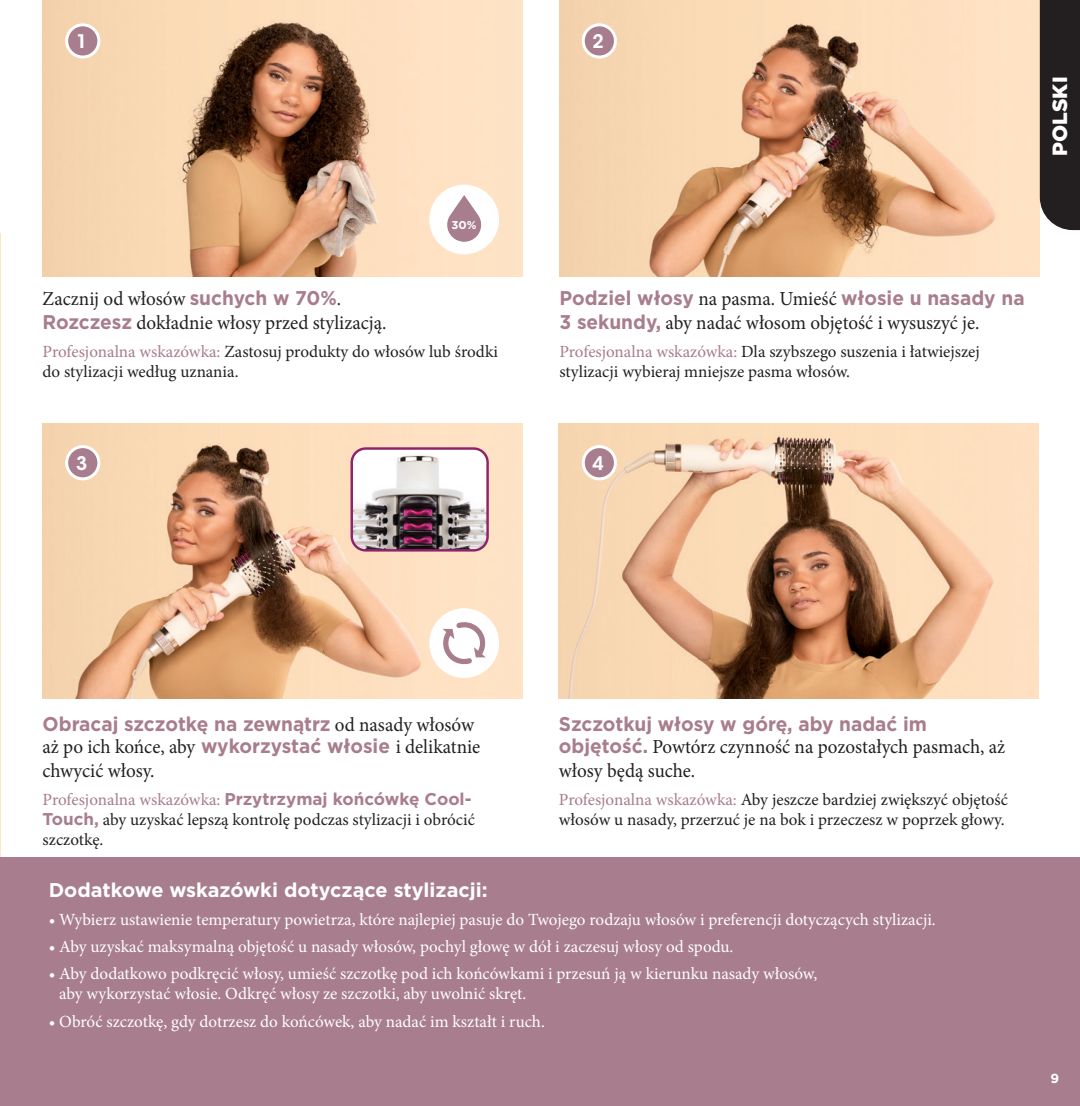
<style>
.page{position:relative;width:1080px;height:1106px;background:#fff}
.page>*{position:absolute;margin:0;border:0;box-sizing:border-box;transform-origin:0 0}
.t1{font:900 20.7px "Gotham";color:#fff}
.t2{font:19.8px/23.4px "Minion Pro";color:#231f20;scale:.96 1}
.t3{font:700 19.8px "Gotham";color:#fff}
.Ingredients_-_list{font:600 18.6px "ITC Avant Garde Std";color:#fff}
.t4{font:17.1px/19.8px "Minion Pro";color:#fff}
.t5{font:17.1px/20.1px "Minion Pro";color:#231f20}
.page_number_-_right{font:700 13.2px "Gotham";color:#fff}
.t6{font:700 11.4px "Gotham";color:#fff}
.s1{font-family:"Gotham";font-weight:700;color:#a87d8d}
.s2{color:#a87d8d}
</style>
<div class="page">
<img style="left:0;top:233px;width:1px;height:624px">
<div style="left:0;top:857px;width:1080px;height:249px;background:#a87d8d"></div>
<img style="left:559px;top:423px;width:480px;height:276px">
<img style="left:43px;top:423px;width:480px;height:276px">
<img style="left:559px;top:0;width:481px;height:276px">
<img style="left:43px;top:0;width:480px;height:277px">
<div style="left:1040px;top:0;width:40px;height:230px;background:#231f20"></div>
<div style="left:431px;top:609px;width:67px;height:67px;background:#fff;border-radius:50%"></div>
<div style="left:429px;top:608px;width:70px;height:70px;border:3px solid #fff;border-radius:50%"></div>
<svg style="left:443px;top:622px;width:43px;height:43px"></svg>
<div style="left:431px;top:186px;width:67px;height:67px;background:#fff;border-radius:50%"></div>
<div style="left:429px;top:185px;width:70px;height:69px;border:3px solid #fff;border-radius:50%"></div>
<svg style="left:447px;top:195px;width:35px;height:47px"></svg>
<div style="left:67px;top:446px;width:32px;height:33px;background:#a87d8d;border-radius:50%"></div>
<div style="left:65px;top:445px;width:35px;height:35px;border:3px solid #fff;border-radius:50%"></div>
<div style="left:583px;top:446px;width:32px;height:33px;background:#a87d8d;border-radius:50%"></div>
<div style="left:582px;top:445px;width:35px;height:35px;border:3px solid #fff;border-radius:50%"></div>
<div style="left:67px;top:25px;width:32px;height:32px;background:#a87d8d;border-radius:50%"></div>
<div style="left:65px;top:23px;width:35px;height:36px;border:3px solid #fff;border-radius:50%"></div>
<div style="left:583px;top:25px;width:32px;height:32px;background:#a87d8d;border-radius:50%"></div>
<div style="left:582px;top:23px;width:35px;height:36px;border:3px solid #fff;border-radius:50%"></div>
<img style="left:352px;top:448px;width:136px;height:102px">
<div style="left:351px;top:447px;width:138px;height:104px;border:2px solid #8e236c;border-radius:14px"></div>
<p class="Ingredients_-_list" style="left:76px;top:29px;width:13px">1</p>
<p class="Ingredients_-_list" style="left:593px;top:29px;width:13px">2</p>
<p class="t6" style="left:452px;top:217px;width:27px">30%</p>
<p class="t2" style="left:43px;top:287px;width:360px">Zacznij od włosów <span class="s1">suchych w 70%</span>.<br><span class="s1">Rozczesz</span> dokładnie włosy przed stylizacją.</p>
<p class="t5" style="left:43px;top:341px;width:457px"><span class="s2">Profesjonalna wskazówka:</span> Zastosuj produkty do włosów lub środki do stylizacji według uznania.</p>
<p class="t2" style="left:559px;top:287px;width:486px"><span class="s1">Podziel włosy</span> na pasma. Umieść <span class="s1">włosie u nasady na<br>3 sekundy,</span> aby nadać włosom objętość i wysuszyć je.</p>
<p class="t5" style="left:559px;top:341px;width:422px"><span class="s2">Profesjonalna wskazówka:</span> Dla szybszego suszenia i łatwiejszej stylizacji wybieraj mniejsze pasma włosów.</p>
<p class="t1" style="left:1045px;top:156px;width:80px;rotate:-90deg">POLSKI</p>
<p class="Ingredients_-_list" style="left:76px;top:451px;width:13px">3</p>
<p class="Ingredients_-_list" style="left:593px;top:451px;width:13px">4</p>
<p class="t2" style="left:43px;top:712px;width:458px"><span class="s1">Obracaj szczotkę na zewnątrz</span> od nasady włosów aż po ich końce, aby <span class="s1">wykorzystać włosie</span> i delikatnie chwycić włosy.</p>
<p class="t5" style="left:43px;top:789px;width:434px"><span class="s2">Profesjonalna wskazówka:</span> <span class="s1">Przytrzymaj końcówkę Cool-<br>Touch,</span> aby uzyskać lepszą kontrolę podczas stylizacji i obrócić szczotkę.</p>
<p class="t2" style="left:559px;top:712px;width:466px"><span class="s1">Szczotkuj włosy w górę, aby nadać im objętość.</span> Powtórz czynność na pozostałych pasmach, aż włosy będą suche.</p>
<p class="t5" style="left:559px;top:789px;width:451px"><span class="s2">Profesjonalna wskazówka:</span> Aby jeszcze bardziej zwiększyć objętość włosów u nasady, przerzuć je na bok i przeczesz w poprzek głowy.</p>
<p class="t3" style="left:49px;top:877px;width:441px">Dodatkowe wskazówki dotyczące stylizacji:</p>
<p class="t4" style="left:49px;top:909px;width:889px">• Wybierz ustawienie temperatury powietrza, które najlepiej pasuje do Twojego rodzaju włosów i preferencji dotyczących stylizacji.</p>
<p class="t4" style="left:49px;top:936px;width:686px">• Aby uzyskać maksymalną objętość u nasady włosów, pochyl głowę w dół i zaczesuj włosy od spodu.</p>
<p class="t4" style="left:59px;top:964px;width:760px;text-indent:-11px">• Aby dodatkowo podkręcić włosy, umieść szczotkę pod ich końcówkami i przesuń ją w kierunku nasady włosów, aby wykorzystać włosie. Odkręć włosy ze szczotki, aby uwolnić skręt.</p>
<p class="t4" style="left:49px;top:1011px;width:498px">• Obróć szczotkę, gdy dotrzesz do końcówek, aby nadać im kształt i ruch.</p>
<p class="page_number_-_right" style="left:1051px;top:1069px;width:10px">9</p>
</div>
